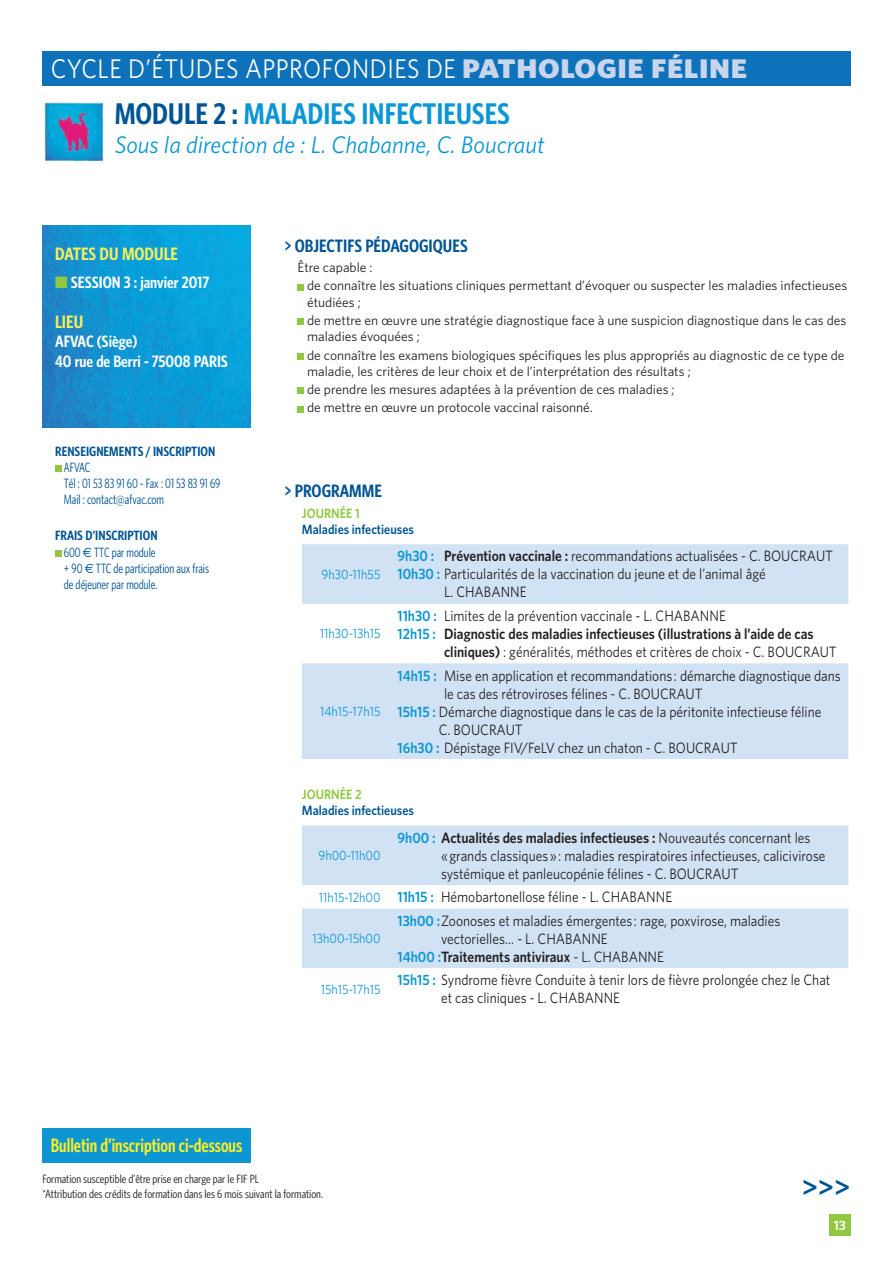
<style>
.page{position:relative;width:893px;height:1263px;background:#fff}
.page>*{position:absolute;margin:0;border:0;box-sizing:border-box;transform-origin:0 0}
.t1{font:600 30px "Whitney Condensed";color:#0c97d4}
.t2{font:600 28.5px "Whitney";color:#005595}
.t3{font:27px "Whitney";letter-spacing:.02em;color:#fff;scale:.9 1}
.t4{font:italic 24px "Whitney";color:#0c97d4}
.t5{font:600 19.5px "Whitney Condensed";color:#fcee21;scale:.9 1}
.t6{font:600 18px "Whitney Condensed";color:#005595}
.t7{font:600 18px "Whitney Condensed";color:#fcef58}
.t8{font:600 16.5px/19.8px "Whitney Condensed";color:#fff}
.t9{font:15px/18px "Whitney";color:#231f20;scale:.9 1}
.t10{font:600 15px "Whitney";color:#231f20;scale:.9 1}
.t11{font:13.5px/18.3px "Whitney";color:#231f20}
.t12{font:13.5px/16.2px "Whitney Condensed";color:#005595;scale:.9 1}
.t13{font:13.5px "Whitney";color:#0c97d4;scale:.9 1}
.t14{font:600 13.5px "Whitney";color:#005595;scale:.9 1}
.t15{font:600 13.5px "Whitney Condensed";color:#005595}
.t16{font:600 13.5px "Whitney";color:#90c841;scale:.9 1}
.t17{font:600 13.5px "Whitney";color:#fff}
.t18{font:12px/14.4px "Whitney Condensed";color:#231f20}
.s1{font-weight:900;color:#c8d5ed}
.s2{color:#005595}
.s3{font-weight:600}
.s4{font-family:"Euro Sans"}
.s5{font-weight:600;color:#0c97d4}
.s6{color:#0c97d4}
.s7{font-size:13.5px;color:#0c97d4}
.s8{font-weight:400}
</style>
<div class="page">
<div style="left:829px;top:1215px;width:21px;height:21px;background:#90c841"></div>
<img style="left:42px;top:225px;width:209px;height:202px">
<svg style="left:302px;top:544px;width:546px;height:215px;fill:#d1e2f4"></svg>
<svg style="left:302px;top:825px;width:546px;height:143px;fill:#d1e2f4"></svg>
<div style="left:297px;top:284px;width:7px;height:6px;background:#90c841"></div>
<div style="left:297px;top:319px;width:7px;height:6px;background:#90c841"></div>
<div style="left:297px;top:353px;width:7px;height:7px;background:#90c841"></div>
<div style="left:297px;top:388px;width:7px;height:6px;background:#90c841"></div>
<div style="left:297px;top:406px;width:7px;height:6px;background:#90c841"></div>
<div style="left:55px;top:466px;width:7px;height:6px;background:#90c841"></div>
<div style="left:55px;top:550px;width:7px;height:7px;background:#90c841"></div>
<div style="left:42px;top:51px;width:808px;height:34px;background:#0d72ba"></div>
<img style="left:42px;top:102px;width:62px;height:62px">
<div style="left:42px;top:1128px;width:209px;height:34px;background:#0c97d4"></div>
<svg style="left:56px;top:276px;width:11px;height:12px"></svg>
<h3 class="t3" style="left:51px;top:58px;width:775px">CYCLE D’ÉTUDES APPROFONDIES DE <span class="s1">PATHOLOGIE FÉLINE</span></h3>
<h1 class="t1" style="left:115px;top:102px;width:397px"><span class="s2">MODULE 2 :</span> MALADIES INFECTIEUSES</h1>
<h3 class="t4" style="left:115px;top:130px;width:431px">Sous la direction de : L. Chabanne, C. Boucraut</h3>
<p class="t7" style="left:55px;top:247px;width:124px">DATES DU MODULE</p>
<p class="t8" style="left:71px;top:274px;width:140px">SESSION 3 : janvier 2017</p>
<p class="t7" style="left:55px;top:315px;width:30px">LIEU</p>
<p class="t8" style="left:55px;top:333px;width:174px">AFVAC (Siège)<br>40 rue de Berri - 75008 PARIS</p>
<p class="t15" style="left:55px;top:446px;width:162px">RENSEIGNEMENTS / INSCRIPTION</p>
<p class="t12" style="left:64px;top:460px;width:175px">AFVAC<br>Tél : 01 53 83 91 60 - Fax : 01 53 83 91 69<br>Mail : contact@afvac.com</p>
<p class="t12" style="left:64px;top:529px;width:163px;text-indent:-9px"><span class="s3">FRAIS D’INSCRIPTION<br></span>600 <span class="s4">€</span> TTC par module<br>+ 90 <span class="s4">€</span> TTC de participation aux frais de déjeuner par module.</p>
<p class="t6" style="left:285px;top:239px;width:184px">&gt; OBJECTIFS PÉDAGOGIQUES</p>
<p class="t11" style="left:307px;top:259px;width:542px;text-indent:-9px">Être capable :<br>de connaître les situations cliniques permettant d’évoquer ou suspecter les maladies infectieuses</p>
<p class="t11" style="left:307px;top:294px;width:541px">étudiées ;<br>de mettre en œuvre une stratégie diagnostique face à une suspicion diagnostique dans le cas des</p>
<p class="t11" style="left:307px;top:328px;width:539px">maladies évoquées ;<br>de connaître les examens biologiques spécifiques les plus appropriés au diagnostic de ce type de</p>
<p class="t11" style="left:307px;top:363px;width:385px">maladie, les critères de leur choix et de l’interprétation des résultats ; de prendre les mesures adaptées à la prévention de ces maladies ; de mettre en œuvre un protocole vaccinal raisonné.</p>
<p class="t6" style="left:285px;top:484px;width:99px">&gt; PROGRAMME</p>
<p class="t16" style="left:302px;top:508px;width:66px">JOURNÉE 1</p>
<p class="t14" style="left:302px;top:524px;width:126px">Maladies infectieuses</p>
<p class="t13" style="left:321px;top:569px;width:67px">9h30-11h55</p>
<p class="t9" style="left:397px;top:548px;width:485px"><span class="s5">9h30 :</span> <span class="s3">Prévention vaccinale :</span> recommandations actualisées - C. BOUCRAUT</p>
<p class="t9" style="left:397px;top:566px;width:410px"><span class="s5">10h30 :</span> Particularités de la vaccination du jeune et de l’animal âgé</p>
<p class="t9" style="left:444px;top:584px;width:93px">L. CHABANNE</p>
<p class="t13" style="left:320px;top:629px;width:69px">11h30-13h15</p>
<p class="t13" style="left:320px;top:706px;width:69px">14h15-17h15</p>
<p class="t9" style="left:397px;top:608px;width:366px"><span class="s5">11h30 :</span> Limites de la prévention vaccinale - L. CHABANNE</p>
<p class="t10" style="left:397px;top:628px;width:464px"><span class="s6">12h15 :</span> Diagnostic des maladies infectieuses (illustrations à l’aide de cas</p>
<p class="t9" style="left:444px;top:644px;width:438px"><span class="s3">cliniques)</span> : généralités, méthodes et critères de choix - C. BOUCRAUT</p>
<p class="t9" style="left:397px;top:668px;width:494px"><span class="s5">14h15 :</span> Mise en application et recommandations : démarche diagnostique dans</p>
<p class="t9" style="left:444px;top:686px;width:289px">le cas des rétroviroses félines - C. BOUCRAUT</p>
<p class="t9" style="left:397px;top:704px;width:472px"><span class="s5">15h15 :</span> Démarche diagnostique dans le cas de la péritonite infectieuse féline</p>
<p class="t9" style="left:439px;top:722px;width:95px">C. BOUCRAUT</p>
<p class="t9" style="left:397px;top:740px;width:379px"><span class="s5">16h30 :</span> Dépistage FIV/FeLV chez un chaton - C. BOUCRAUT</p>
<p class="t16" style="left:302px;top:789px;width:68px">JOURNÉE 2</p>
<p class="t14" style="left:302px;top:805px;width:126px">Maladies infectieuses</p>
<p class="t13" style="left:318px;top:850px;width:70px">9h00-11h00</p>
<p class="t9" style="left:441px;top:830px;width:428px;text-indent:-43px"><span class="s5">9h00 :</span> <span class="s3">Actualités des maladies infectieuses :</span> Nouveautés concernant les<br>« grands classiques » : maladies respiratoires infectieuses, calicivirose systémique et panleucopénie félines - C. BOUCRAUT</p>
<p class="t9" style="left:319px;top:889px;width:394px"><span class="s7">11h15-12h00</span> <span class="s5">11h15 :</span> Hémobartonellose féline - L. CHABANNE</p>
<p class="t13" style="left:312px;top:934px;width:77px">13h00-15h00</p>
<p class="t9" style="left:397px;top:913px;width:427px"><span class="s5">13h00 :</span> Zoonoses et maladies émergentes : rage, poxvirose, maladies</p>
<p class="t9" style="left:441px;top:931px;width:187px">vectorielles… - L. CHABANNE</p>
<p class="t10" style="left:397px;top:951px;width:297px"><span class="s6">14h00 :</span> Traitements antiviraux <span class="s8">- L. CHABANNE</span></p>
<p class="t13" style="left:321px;top:984px;width:68px">15h15-17h15</p>
<p class="t9" style="left:441px;top:972px;width:434px;text-indent:-43px"><span class="s5">15h15 :</span> Syndrome fièvre Conduite à tenir lors de fièvre prolongée chez le Chat et cas cliniques - L. CHABANNE</p>
<h3 class="t5" style="left:51px;top:1138px;width:214px">Bulletin d’inscription ci-dessous</h3>
<p class="t18" style="left:42px;top:1173px;width:282px">Formation susceptible d’être prise en charge par le FIF PL<br>*Attribution des crédits de formation dans les 6 mois suivant la formation.</p>
<h2 class="t2" style="left:801px;top:1176px;width:50px">&gt;&gt;&gt;</h2>
<p class="t17" style="left:833px;top:1220px;width:14px">13</p>
</div>
